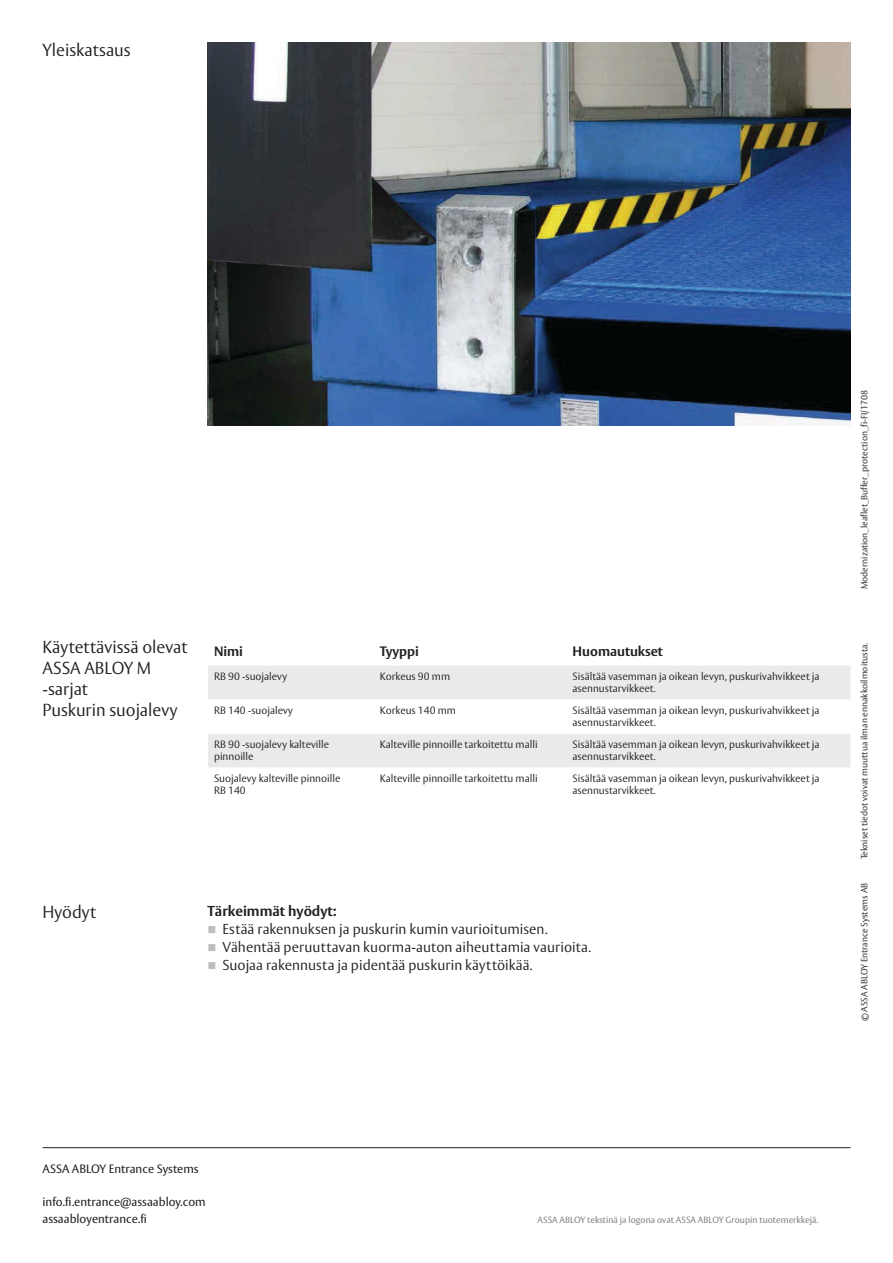
<style>
.page{position:relative;width:893px;height:1263px;background:#fff}
.page>*{position:absolute;margin:0;border:0;box-sizing:border-box;transform-origin:0 0}
.t1{font:300 17.25px/21px "ASSA Vesta";color:#231f20}
.t2{font:300 14.25px/18px "ASSA Vesta";letter-spacing:.005em;color:#231f20}
.t3{font:700 14.25px "ASSA Vesta";color:#231f20}
.t4{font:700 13.5px "ASSA Vesta";color:#231f20}
.t5{font:12px/16.5px "ASSA Vesta";color:#231f20}
.t6{font:300 10.5px/12.6px "ASSA Vesta";color:#231f20}
.t7{font:300 9px "ASSA Vesta";color:#231f20}
.t8{font:9px "ASSA Vesta";color:#808285}
</style>
<div class="page">
<hr style="left:43px;top:1147px;width:807px;height:1px;background:#231f20">
<img style="left:207px;top:43px;width:643px;height:382px">
<div style="left:208px;top:665px;width:642px;height:34px;background:#e9eaeb"></div>
<div style="left:208px;top:734px;width:642px;height:33px;background:#e9eaeb"></div>
<h1 class="t1" style="left:43px;top:40px;width:90px">Yleiskatsaus</h1>
<h1 class="t1" style="left:43px;top:638px;width:147px">Käytettävissä olevat<br>ASSA ABLOY M -sarjat<br>Puskurin suojalevy</h1>
<p class="t4" style="left:214px;top:643px;width:30px">Nimi</p>
<p class="t4" style="left:380px;top:643px;width:41px">Tyyppi</p>
<p class="t4" style="left:573px;top:643px;width:92px">Huomautukset</p>
<p class="t6" style="left:214px;top:670px;width:75px">RB 90 -suojalevy</p>
<p class="t6" style="left:380px;top:670px;width:72px">Korkeus 90 mm</p>
<p class="t6" style="left:573px;top:670px;width:248px">Sisältää vasemman ja oikean levyn, puskurivahvikkeet ja asennustarvikkeet.</p>
<p class="t6" style="left:214px;top:704px;width:80px">RB 140 -suojalevy</p>
<p class="t6" style="left:380px;top:704px;width:78px">Korkeus 140 mm</p>
<p class="t6" style="left:573px;top:704px;width:248px">Sisältää vasemman ja oikean levyn, puskurivahvikkeet ja asennustarvikkeet.</p>
<p class="t6" style="left:214px;top:738px;width:117px">RB 90 -suojalevy kalteville pinnoille</p>
<p class="t6" style="left:380px;top:738px;width:159px">Kalteville pinnoille tarkoitettu malli</p>
<p class="t6" style="left:573px;top:738px;width:248px">Sisältää vasemman ja oikean levyn, puskurivahvikkeet ja asennustarvikkeet.</p>
<p class="t6" style="left:214px;top:772px;width:128px">Suojalevy kalteville pinnoille<br>RB 140</p>
<p class="t6" style="left:380px;top:772px;width:159px">Kalteville pinnoille tarkoitettu malli</p>
<p class="t6" style="left:573px;top:772px;width:248px">Sisältää vasemman ja oikean levyn, puskurivahvikkeet ja asennustarvikkeet.</p>
<h1 class="t1" style="left:43px;top:902px;width:55px">Hyödyt</h1>
<h2 class="t3" style="left:207px;top:902px;width:131px">Tärkeimmät hyödyt:</h2>
<h2 class="t2" style="left:222px;top:920px;width:370px">Estää rakennuksen ja puskurin kumin vaurioitumisen.<br>Vähentää peruuttavan kuorma-auton aiheuttamia vaurioita.<br>Suojaa rakennusta ja pidentää puskurin käyttöikää.</h2>
<p class="t7" style="left:859px;top:589px;width:201px;rotate:-90deg">Modernization_leaflet_Buffer_protection_fi-FI/1708</p>
<p class="t7" style="left:859px;top:859px;width:218px;rotate:-90deg">Tekniset tiedot voivat muuttua ilman ennakkoilmoitusta.</p>
<p class="t7" style="left:859px;top:1021px;width:140px;rotate:-90deg">© ASSA ABLOY Entrance Systems AB</p>
<p class="t5" style="left:43px;top:1161px;width:158px">ASSA ABLOY Entrance Systems</p>
<p class="t5" style="left:43px;top:1194px;width:165px">info.fi.entrance@assaabloy.com assaabloyentrance.fi</p>
<p class="t8" style="left:537px;top:1214px;width:282px">ASSA ABLOY tekstinä ja logona ovat ASSA ABLOY Groupin tuotemerkkejä.</p>
</div>
